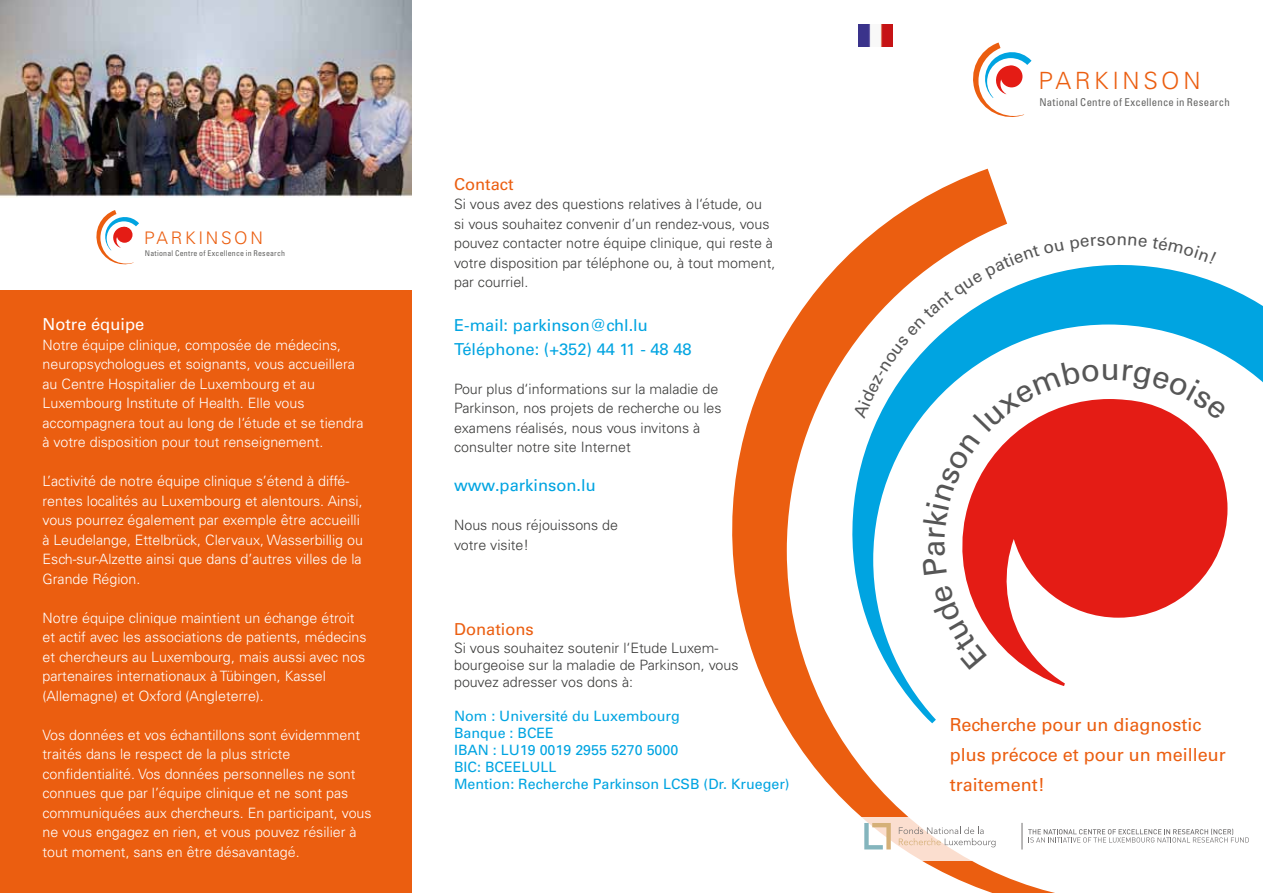
<style>
.page{position:relative;width:1263px;height:893px;background:#fff}
.page>*{position:absolute;margin:0;border:0;box-sizing:border-box;transform-origin:0 0}
.t1{font:500 31.5px "Univers CE";color:#565656}
.t2{font:300 23.7px "Univers";letter-spacing:.15em;color:#eb5e10}
.t3{font:500 18px/30px "Univers CE";color:#eb5e10}
.t4{font:300 17.25px "Univers";letter-spacing:.15em;color:#eb5e10}
.t5{font:500 16.5px/24px "Univers CE";color:#00a4e1}
.t6{font:500 16.5px "Univers CE";color:#eb5e10}
.t7{font:500 16.5px "Univers CE";color:#fff}
.t8{font:300 14.25px/19.5px "Univers CE";color:#fff}
.t9{font:300 14.25px/19.5px "Univers CE";color:#3b3b3a}
.t10{font:14.25px/17.1px "Univers";color:#00a4e1}
.t11{font:condensed 10.8px "Univers";letter-spacing:.02em;color:#636362}
.t12{font:condensed 7.8px "Univers";letter-spacing:.03em;color:#636362}
</style>
<div class="page">
<div style="left:0;top:291px;width:411px;height:602px;background:#eb5e10"></div>
<img style="left:0;top:0;width:411px;height:197px">
<svg style="left:96px;top:210px;width:43px;height:55px"></svg>
<div style="left:117px;top:227px;width:16px;height:16px;background:#e41c15;border-radius:50%"></div>
<svg style="left:973px;top:43px;width:58px;height:74px"></svg>
<div style="left:1001px;top:66px;width:21px;height:21px;background:#e41c15;border-radius:50%"></div>
<img style="left:859px;top:24px;width:34px;height:23px">
<svg style="left:1243px;top:294px;width:20px;height:89px;fill:#00a4e1"></svg>
<svg style="left:732px;top:169px;width:511px;height:724px"></svg>
<div style="left:1083px;top:873px;width:180px;height:20px;background:#fff"></div>
<div style="left:838px;top:817px;width:425px;height:43px;background:#fff"></div>
<svg style="left:899px;top:827px;width:96px;height:20px"></svg>
<svg style="left:864px;top:823px;width:27px;height:26px"></svg>
<svg style="left:1022px;top:823px;width:227px;height:26px"></svg>
<svg style="left:934px;top:584px;width:53px;height:85px"></svg>
<svg style="left:853px;top:236px;width:374px;height:339px"></svg>
<p class="t4" style="left:144px;top:227px;width:120px">PARKINSON</p>
<p class="t12" style="left:145px;top:248px;width:142px">National Centre of Excellence in Research</p>
<p class="t7" style="left:43px;top:315px;width:103px">Notre équipe</p>
<p class="t8" style="left:43px;top:335px;width:322px">Notre équipe clinique, composée de médecins, neuropsychologues et soignants, vous accueillera au Centre Hospitalier de Luxembourg et au Luxembourg Institute of Health. Elle vous accompagnera tout au long de l‘étude et se tiendra à votre disposition pour tout renseignement.</p>
<p class="t8" style="left:43px;top:472px;width:322px">L’activité de notre équipe clinique s’étend à diffé&shy;rentes localités au Luxembourg et alentours. Ainsi, vous pourrez également par exemple être accueilli à Leudelange, Ettelbrück, Clervaux, Wasserbillig ou Esch-sur-Alzette ainsi que dans d’autres villes de la Grande Région.</p>
<p class="t8" style="left:43px;top:608px;width:326px">Notre équipe clinique maintient un échange étroit et actif avec les associations de patients, médecins et chercheurs au Luxembourg, mais aussi avec nos partenaires internationaux à Tübingen, Kassel (Allemagne) et Oxford (Angleterre).</p>
<p class="t8" style="left:43px;top:725px;width:331px">Vos données et vos échantillons sont évidemment traités dans le respect de la plus stricte confidentialité. Vos données personnelles ne sont connues que par l’équipe clinique et ne sont pas communiquées aux chercheurs. En participant, vous ne vous engagez en rien, et vous pouvez résilier à tout moment, sans en être désavantagé.</p>
<p class="t6" style="left:454px;top:174px;width:61px">Contact</p>
<p class="t9" style="left:454px;top:195px;width:323px">Si vous avez des questions relatives à l‘étude, ou si vous souhaitez convenir d’un rendez-vous, vous pouvez contacter notre équipe clinique, qui reste à votre disposition par téléphone ou, à tout moment, par courriel.</p>
<p class="t5" style="left:454px;top:314px;width:239px">E-mail: parkinson@chl.lu<br>Téléphone: (+352) 44 11 - 48 48</p>
<p class="t9" style="left:454px;top:379px;width:269px">Pour plus d‘informations sur la maladie de Parkinson, nos projets de recherche ou les examens réalisés, nous vous invitons à consulter notre site Internet</p>
<p class="t5" style="left:454px;top:474px;width:143px">www.parkinson.lu</p>
<p class="t9" style="left:454px;top:516px;width:165px">Nous nous réjouissons de votre visite!</p>
<p class="t6" style="left:454px;top:620px;width:81px">Donations</p>
<p class="t9" style="left:454px;top:639px;width:286px;line-height:17.1px">Si vous souhaitez soutenir l‘Etude Luxem&shy;bourgeoise sur la maladie de Parkinson, vous pouvez adresser vos dons à:</p>
<p class="t10" style="left:454px;top:707px;width:337px">Nom : Université du Luxembourg<br>Banque : BCEE<br>IBAN : LU19 0019 2955 5270 5000<br>BIC: BCEELULL<br>Mention: Recherche Parkinson LCSB (Dr. Krueger)</p>
<h2 class="t2" style="left:1038px;top:66px;width:164px">PARKINSON</h2>
<p class="t11" style="left:1039px;top:95px;width:192px">National Centre of Excellence in Research</p>
<h1 class="t1" style="left:1101px;top:350px;width:21px">u</h1>
<p class="t3" style="left:950px;top:710px;width:278px">Recherche pour un diagnostic plus précoce et pour un meilleur traitement!</p>
</div>
